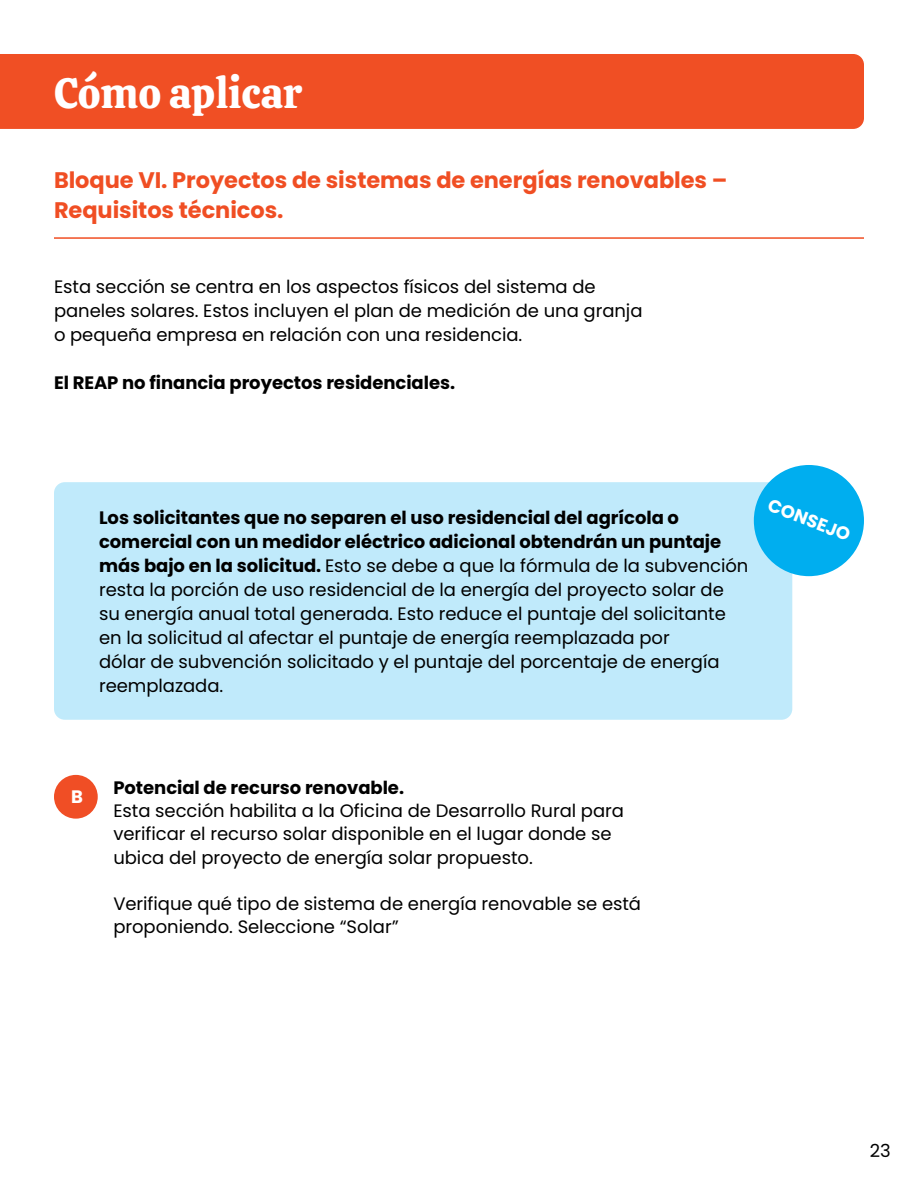
<style>
.page{position:relative;width:918px;height:1188px;background:#fff}
.page>*{position:absolute;margin:0;border:0;box-sizing:border-box;transform-origin:0 0}
.t1{font:42px "Calistoga";letter-spacing:-.005em;color:#fff}
.t2{font:700 22.5px/30px "Poppins";letter-spacing:-.005em;color:#f04e23}
.t3{font:18px/24px "Poppins";letter-spacing:-.005em;color:#000}
.t4{font:700 18px "Poppins";letter-spacing:-.005em;color:#000}
.t5{font:700 18px "Poppins";color:#fff}
.s1{font-weight:700}
</style>
<div class="page">
<div style="left:0;top:54px;width:864px;height:75px;background:#f04f24"></div>
<hr style="left:54px;top:237px;width:810px;height:2px;background:#f04e23">
<div style="left:54px;top:482px;width:738px;height:238px;background:#c0eafb;border-radius:11px"></div>
<div style="left:754px;top:465px;width:110px;height:111px;background:#00aeef;border-radius:50%"></div>
<div style="left:54px;top:775px;width:44px;height:44px;background:#f04e25;border-radius:50%"></div>
<h1 class="t1" style="left:54px;top:56px;width:250px">Cómo aplicar</h1>
<p class="t2" style="left:54px;top:166px;width:675px">Bloque VI. Proyectos de sistemas de energías renovables –<br>Requisitos técnicos.</p>
<p class="t3" style="left:54px;top:275px;width:590px">Esta sección se centra en los aspectos físicos del sistema de paneles solares. Estos incluyen el plan de medición de una granja o pequeña empresa en relación con una residencia.</p>
<p class="t4" style="left:54px;top:372px;width:403px">El REAP no financia proyectos residenciales.</p>
<p class="t3" style="left:99px;top:506px;width:651px"><span class="s1">Los solicitantes que no separen el uso residencial del agrícola o comercial con un medidor eléctrico adicional obtendrán un puntaje más bajo en la solicitud.</span> Esto se debe a que la fórmula de la subvención resta la porción de uso residencial de la energía del proyecto solar de su energía anual total generada. Esto reduce el puntaje del solicitante en la solicitud al afectar el puntaje de energía reemplazada por<br>dólar de subvención solicitado y el puntaje del porcentaje de energía reemplazada.</p>
<p class="t5" style="left:773px;top:495px;width:88px;rotate:21deg">CONSEJO</p>
<p class="t5" style="left:71px;top:787px;width:13px">B</p>
<p class="t4" style="left:113px;top:777px;width:292px">Potencial de recurso renovable.</p>
<p class="t3" style="left:113px;top:799px;width:512px;line-height:23.2px">Esta sección habilita a la Oficina de Desarrollo Rural para verificar el recurso solar disponible en el lugar donde se ubica del proyecto de energía solar propuesto.</p>
<p class="t3" style="left:113px;top:892px;width:529px;line-height:23.2px">Verifique qué tipo de sistema de energía renovable se está proponiendo. Seleccione “Solar”</p>
<p class="t3" style="left:870px;top:1139px;width:22px">23</p>
</div>
